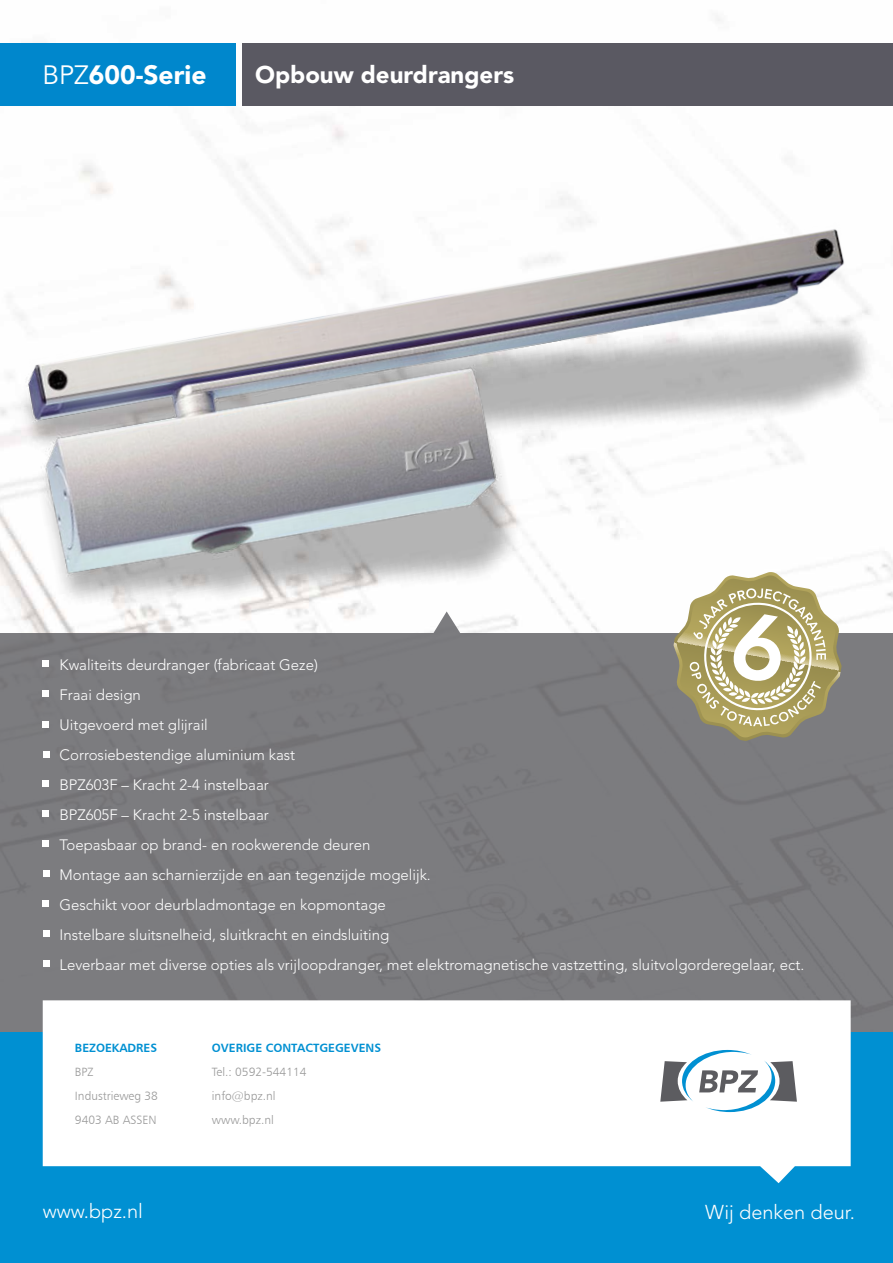
<style>
.page{position:relative;width:893px;height:1263px;background:#fff}
.page>*{position:absolute;margin:0;border:0;box-sizing:border-box;transform-origin:0 0}
.t1{font:900 26.4px "Avenir LT Std";color:#fff}
.t2{font:900 24px "Avenir LT Std";color:#fff}
.t3{font:300 19.95px "Avenir LT Std";color:#fff}
.t4{font:300 15px/30px "Avenir LT Std";color:#fff}
.t5{font:12px/24px "Humanist 777 BT Light B";color:#999}
.t6{font:12px "Humanist 777 BT Bold B";color:#0090d2}
.s1{font-weight:400}
</style>
<div class="page">
<img style="left:0;top:105px;width:893px;height:506px">
<svg style="left:0;top:611px;width:893px;height:421px;background:#818083"></svg>
<div style="left:0;top:1032px;width:893px;height:231px;background:#0090d2"></div>
<svg style="left:43px;top:1000px;width:808px;height:183px;fill:#fff"></svg>
<div style="left:43px;top:780px;width:6px;height:7px;background:#fff"></div>
<div style="left:43px;top:660px;width:6px;height:7px;background:#fff"></div>
<div style="left:43px;top:810px;width:6px;height:7px;background:#fff"></div>
<div style="left:43px;top:690px;width:6px;height:7px;background:#fff"></div>
<div style="left:43px;top:900px;width:6px;height:7px;background:#fff"></div>
<div style="left:43px;top:930px;width:7px;height:7px;background:#fff"></div>
<div style="left:43px;top:840px;width:6px;height:7px;background:#fff"></div>
<svg style="left:43px;top:721px;width:6px;height:6px"></svg>
<div style="left:43px;top:960px;width:6px;height:7px;background:#fff"></div>
<div style="left:43px;top:870px;width:7px;height:7px;background:#fff"></div>
<div style="left:43px;top:751px;width:7px;height:6px;background:#fff"></div>
<div style="left:242px;top:43px;width:651px;height:62px;background:#5a5962"></div>
<div style="left:0;top:43px;width:236px;height:62px;background:#0087cc"></div>
<svg style="left:660px;top:1050px;width:137px;height:62px;background:#c2ccd2"></svg>
<svg style="left:674px;top:572px;width:168px;height:169px"></svg>
<h1 class="t1" style="left:43px;top:59px;width:165px"><span class="s1">BPZ</span>600-Serie</h1>
<h2 class="t2" style="left:255px;top:60px;width:261px">Opbouw deurdrangers</h2>
<p class="t4" style="left:60px;top:649px;width:746px">Kwaliteits deurdranger (fabricaat Geze)<br>Fraai design<br>Uitgevoerd met glijrail<br>Corrosiebestendige aluminium kast<br>BPZ603F – Kracht 2-4 instelbaar<br>BPZ605F – Kracht 2-5 instelbaar<br>Toepasbaar op brand- en rookwerende deuren<br>Montage aan scharnierzijde en aan tegenzijde mogelijk.<br>Geschikt voor deurbladmontage en kopmontage<br>Instelbare sluitsnelheid, sluitkracht en eindsluiting<br>Leverbaar met diverse opties als vrijloopdranger, met elektromagnetische vastzetting, sluitvolgorderegelaar, ect.</p>
<p class="t6" style="left:75px;top:1040px;width:84px">BEZOEKADRES</p>
<p class="t5" style="left:75px;top:1060px;width:84px">BPZ<br>Industrieweg 38<br>9403 AB ASSEN</p>
<p class="t6" style="left:212px;top:1040px;width:171px">OVERIGE CONTACTGEGEVENS</p>
<p class="t5" style="left:212px;top:1060px;width:96px">Tel.: 0592-544114 info@bpz.nl www.bpz.nl</p>
<h3 class="t3" style="left:43px;top:1199px;width:102px">www.bpz.nl</h3>
<h3 class="t3" style="left:705px;top:1200px;width:151px">Wij denken deur.</h3>
</div>
